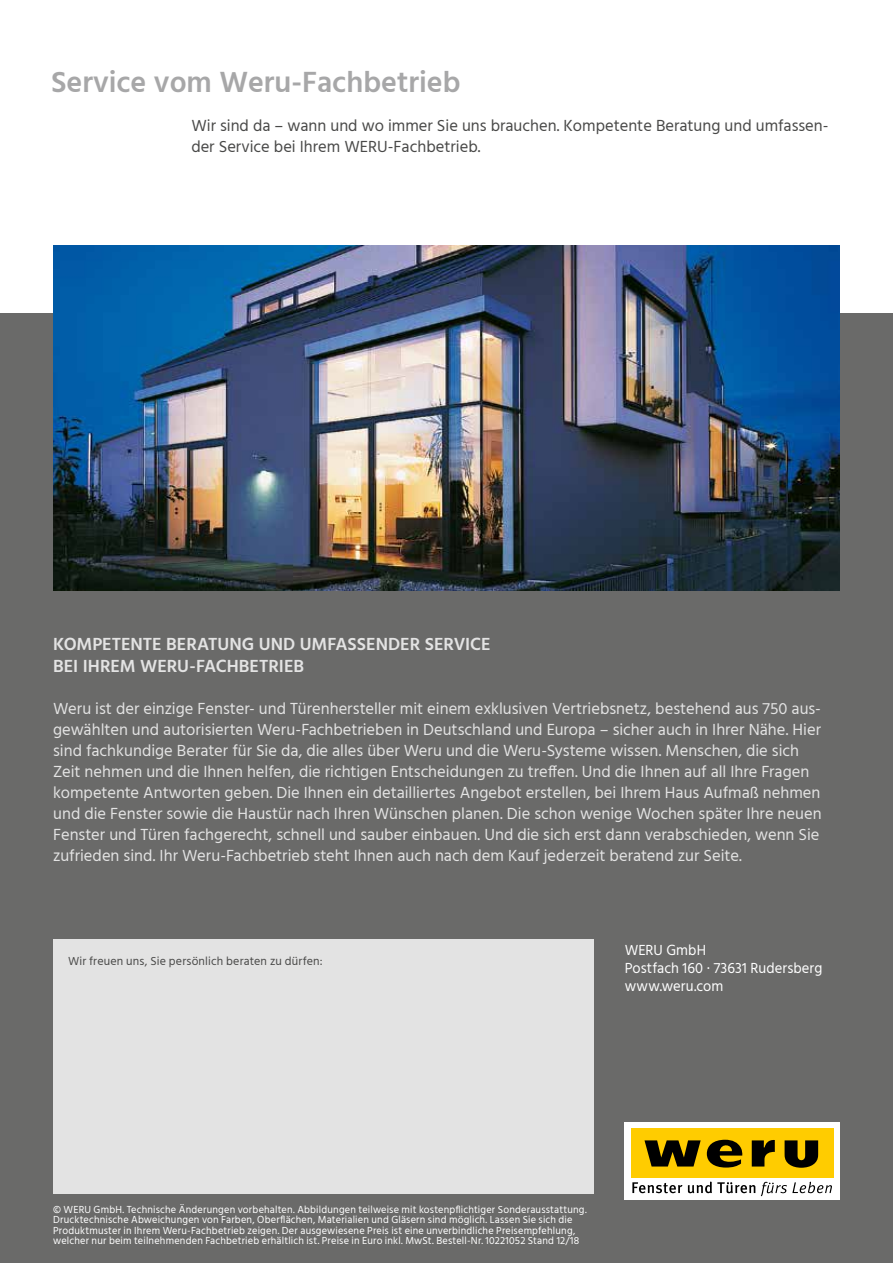
<style>
.page{position:relative;width:893px;height:1263px;background:#fff}
.page>*{position:absolute;margin:0;border:0;box-sizing:border-box;transform-origin:0 0}
.t1{font:600 30px "Hind";color:#a7a7a8}
.t2{font:600 18px/21px "Hind";letter-spacing:-.005em;color:#e3e3e3}
.t3{font:16.5px/21px "Hind";color:#e3e3e3}
.t4{font:16.5px/21px "Hind";color:#494948}
.t5{font:15px/18px "Hind";letter-spacing:.005em;color:#fff}
.t6{font:12px "Hind";letter-spacing:.015em;color:#494948}
.t7{font:10.5px/10.5px "Hind";letter-spacing:.02em;color:#fff}
</style>
<div class="page">
<div style="left:0;top:314px;width:893px;height:949px;background:#6a6a69"></div>
<div style="left:625px;top:1122px;width:215px;height:77px;background:#fff"></div>
<svg style="left:632px;top:1182px;width:50px;height:11px"></svg>
<svg style="left:688px;top:1181px;width:67px;height:12px"></svg>
<svg style="left:761px;top:1181px;width:71px;height:15px"></svg>
<div style="left:631px;top:1128px;width:202px;height:50px;background:#fc0"></div>
<svg style="left:707px;top:1140px;width:35px;height:27px"></svg>
<svg style="left:644px;top:1140px;width:57px;height:26px"></svg>
<svg style="left:752px;top:1140px;width:23px;height:26px"></svg>
<svg style="left:785px;top:1140px;width:33px;height:28px"></svg>
<div style="left:53px;top:939px;width:541px;height:254px;background:#e3e3e3"></div>
<img style="left:53px;top:246px;width:787px;height:344px">
<h1 class="t1" style="left:51px;top:61px;width:411px">Service vom Weru-Fachbetrieb</h1>
<p class="t4" style="left:191px;top:115px;width:639px">Wir sind da – wann und wo immer Sie uns brauchen. Kompetente Beratung und umfassen&shy;der Service bei Ihrem WERU-Fachbetrieb.</p>
<p class="t2" style="left:53px;top:635px;width:439px">KOMPETENTE BERATUNG UND UMFASSENDER SERVICE<br>BEI IHREM WERU-FACHBETRIEB</p>
<p class="t3" style="left:53px;top:698px;width:770px">Weru ist der einzige Fenster- und Türenhersteller mit einem exklusiven Vertriebsnetz, bestehend aus 750 aus&shy;gewählten und autorisierten Weru-Fachbetrieben in Deutschland und Europa – sicher auch in Ihrer Nähe. Hier sind fachkundige Berater für Sie da, die alles über Weru und die Weru-Systeme wissen. Menschen, die sich Zeit nehmen und die Ihnen helfen, die richtigen Entscheidungen zu treffen. Und die Ihnen auf all Ihre Fragen kompetente Antworten geben. Die Ihnen ein detailliertes Angebot erstellen, bei Ihrem Haus Aufmaß nehmen und die Fenster sowie die Haustür nach Ihren Wünschen planen. Die schon wenige Wochen später Ihre neuen Fenster und Türen fachgerecht, schnell und sauber einbauen. Und die sich erst dann verabschieden, wenn Sie zufrieden sind. Ihr Weru-Fachbetrieb steht Ihnen auch nach dem Kauf jederzeit beratend zur Seite.</p>
<p class="t6" style="left:68px;top:953px;width:256px">Wir freuen uns, Sie persönlich beraten zu dürfen:</p>
<p class="t5" style="left:625px;top:942px;width:199px">WERU GmbH<br>Postfach 160 · 73631 Rudersberg www.weru.com</p>
<p class="t7" style="left:53px;top:1205px;width:535px">© WERU GmbH. Technische Änderungen vorbehalten. Abbildungen teilweise mit kostenpflichtiger Sonderausstattung.<br>Drucktechnische Abweichungen von Farben, Oberflächen, Materialien und Gläsern sind möglich. Lassen Sie sich die Produktmuster in Ihrem Weru-Fachbetrieb zeigen. Der ausgewiesene Preis ist eine unverbindliche Preisempfehlung, welcher nur beim teilnehmenden Fachbetrieb erhältlich ist. Preise in Euro inkl. MwSt. Bestell-Nr. 10221052 Stand 12/18</p>
</div>
